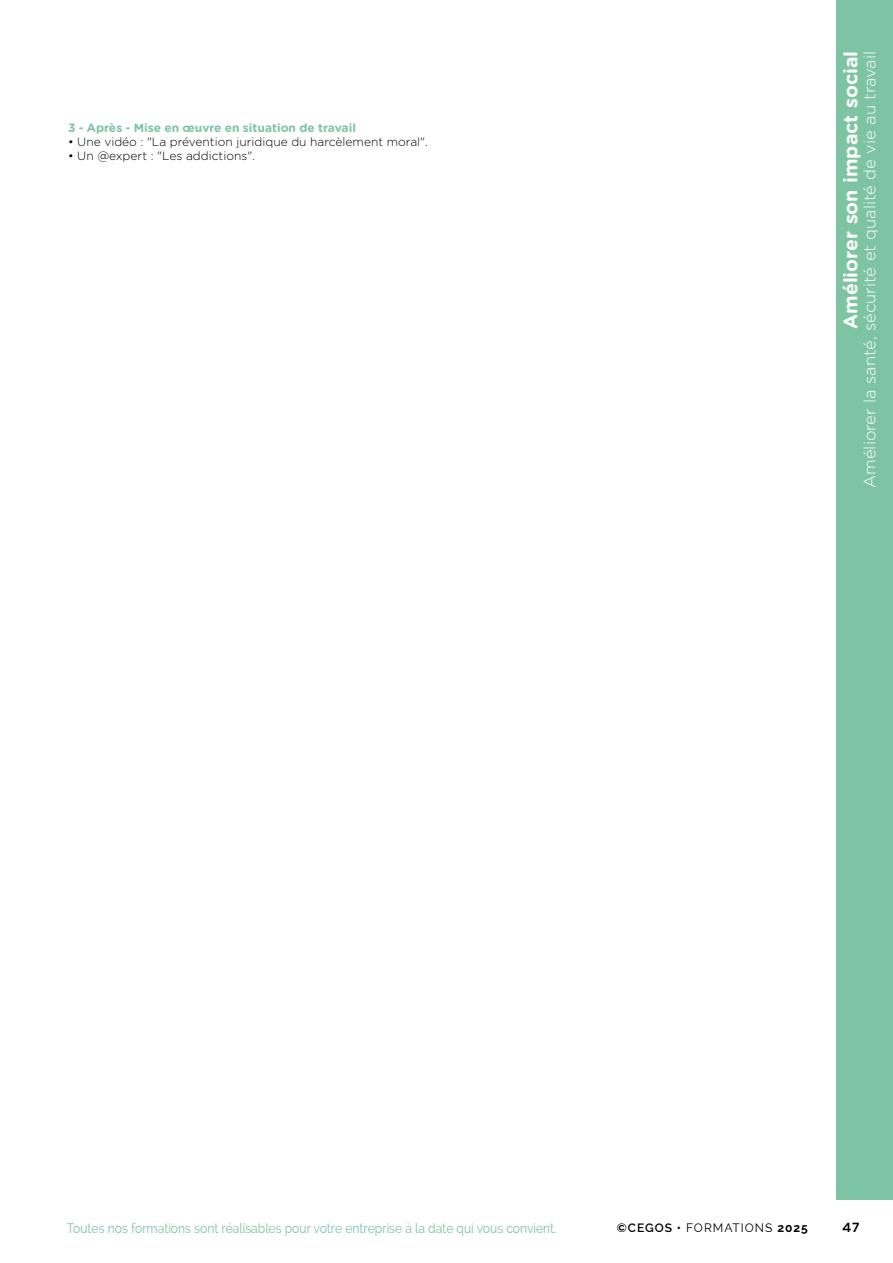
<style>
.page{position:relative;width:893px;height:1263px;background:#fff}
.page>*{position:absolute;margin:0;border:0;box-sizing:border-box;transform-origin:0 0}
.t1{font:700 19.5px "Gotham Rounded";color:#fff}
.t2{font:300 16.5px "Gotham Rounded";color:#fff}
.t3{font:13.5px "Raleway";color:#7dc4a3;scale:.9 1}
.t4{font:500 13.5px "Ryker";color:#000}
.t5{font:300 12px "Gotham Rounded";color:#000}
.t6{font:700 12px "Gotham Rounded";color:#7dc4a3}
.t7{font:12px "Raleway";letter-spacing:.08em;color:#000}
.s1{font-weight:600}
.s2{font-weight:700}
</style>
<div class="page">
<div style="left:836px;top:0;width:57px;height:1199px;background:#7dc4a3"></div>
<p class="t6" style="left:68px;top:119px;width:289px">3 - Après - Mise en œuvre en situation de travail</p>
<p class="t5" style="left:68px;top:134px;width:361px">• Une vidéo : "La prévention juridique du harcèlement moral".</p>
<p class="t5" style="left:68px;top:148px;width:189px">• Un @expert : "Les addictions".</p>
<h1 class="t1" style="left:836px;top:329px;width:279px;rotate:-90deg">Améliorer son impact social</h1>
<h2 class="t2" style="left:859px;top:488px;width:438px;rotate:-90deg">Améliorer la santé, sécurité et qualité de vie au travail</h2>
<p class="t3" style="left:67px;top:1221px;width:545px">Toutes nos formations sont réalisables pour votre entreprise à la date qui vous convient.</p>
<p class="t7" style="left:617px;top:1221px;width:193px"><span class="s1">©CEGOS •</span> FORMATIONS <span class="s2">2025</span></p>
<p class="t4" style="left:842px;top:1219px;width:19px">47</p>
</div>
